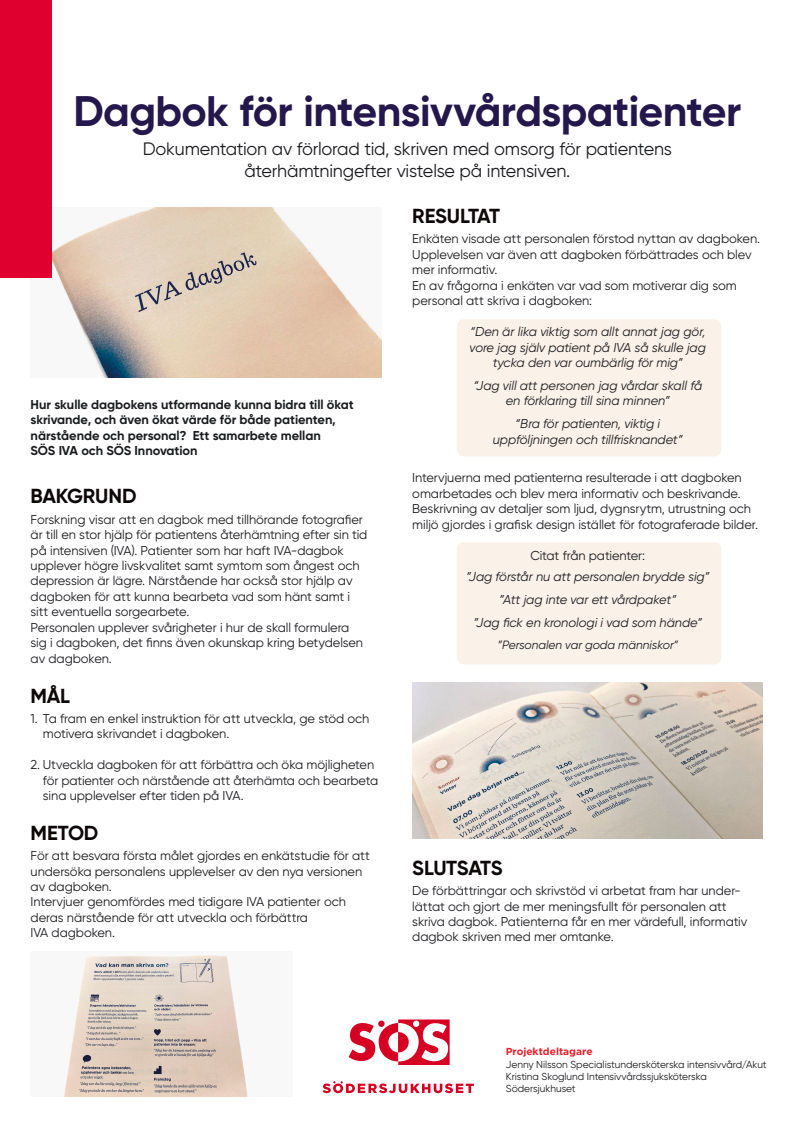
<style>
.page{position:relative;width:794px;height:1134px;background:#fff}
.page>*{position:absolute;margin:0;border:0;box-sizing:border-box;transform-origin:0 0}
.Stor_rubrik{font:700 42.68px "Gilroy";letter-spacing:-.015em;color:#24174c}
.Underrubrik{font:700 20.32px "Gilroy";letter-spacing:-.015em;color:#0d0708}
.Allmänt_styckeformat{font:18px/21.6px "Gilroy";letter-spacing:-.015em;color:#1b1c20;text-align:center}
.Brödtext{font:12.88px/15.4px "Gilroy";letter-spacing:-.005em;color:#1b1c20}
.Brödtext-2{font:italic 12.88px/15.4px "Gilroy";letter-spacing:-.005em;color:#1b1c20;text-align:center}
.Ingress{font:700 12.88px/15.4px "Gilroy";letter-spacing:-.005em;color:#1b1c20}
.citat{font:italic 12px "Gilroy";letter-spacing:-.005em;color:#1b1c20}
.Namn_och_kontakt-brödtext_ruta{font:10.16px/12.2px "Gilroy";letter-spacing:-.005em;color:#1b1c20}
.s1{font-family:"Gotham";font-weight:700;color:#e7212c}
</style>
<div class="page">
<div style="left:457px;top:319px;width:264px;height:137px;background:#faf2e9;border-radius:7px"></div>
<div style="left:457px;top:542px;width:264px;height:122px;background:#faf2e9;border-radius:7px"></div>
<img style="left:412px;top:683px;width:350px;height:155px">
<svg style="left:348px;top:1019px;width:101px;height:46px"></svg>
<svg style="left:322px;top:1081px;width:152px;height:12px"></svg>
<svg style="left:51px;top:207px;width:331px;height:171px"></svg>
<div style="left:0;top:0;width:51px;height:278px;background:#e00030"></div>
<div style="left:31px;top:951px;width:262px;height:145px;background:#f8f8f8"></div>
<img style="left:64px;top:955px;width:184px;height:141px">
<p class="Stor_rubrik" style="left:73px;top:84px;width:669px">Dagbok för intensivvårdspatienter</p>
<p class="Allmänt_styckeformat" style="left:143px;top:138px;width:531px">Dokumentation av förlorad tid, skriven med omsorg för patientens återhämtningefter vistelse på intensiven.</p>
<p class="Ingress" style="left:31px;top:396px;width:324px">Hur skulle dagbokens utformande kunna bidra till ökat skrivande, och även ökat värde för både patienten, närstående och personal? Ett samarbete mellan<br>SÖS IVA och SÖS Innovation</p>
<p class="Underrubrik" style="left:31px;top:484px;width:107px">BAKGRUND</p>
<p class="Brödtext" style="left:31px;top:511px;width:338px">Forskning visar att en dagbok med tillhörande fotografier är till en stor hjälp för patientens återhämtning efter sin tid på intensiven (IVA). Patienter som har haft IVA-dagbok upplever högre livskvalitet samt symtom som ångest och depression är lägre. Närstående har också stor hjälp av dagboken för att kunna bearbeta vad som hänt samt i sitt eventuella sorgearbete.</p>
<p class="Brödtext" style="left:31px;top:619px;width:334px">Personalen upplever svårigheter i hur de skall formulera sig i dagboken, det finns även okunskap kring betydelsen av dagboken.</p>
<p class="Underrubrik" style="left:31px;top:683px;width:41px">MÅL</p>
<p class="Brödtext" style="left:43px;top:710px;width:328px;text-indent:-12px">1. Ta fram en enkel instruktion för att utveckla, ge stöd och motivera skrivandet i dagboken.</p>
<p class="Brödtext" style="left:43px;top:757px;width:337px;text-indent:-12px">2. Utveckla dagboken för att förbättra och öka möjligheten för patienter och närstående att återhämta och bearbeta sina upplevelser efter tiden på IVA.</p>
<p class="Underrubrik" style="left:31px;top:820px;width:69px">METOD</p>
<p class="Brödtext" style="left:31px;top:848px;width:341px">För att besvara första målet gjordes en enkätstudie för att undersöka personalens upplevelser av den nya versionen av dagboken.</p>
<p class="Brödtext" style="left:31px;top:894px;width:317px">Intervjuer genomfördes med tidigare IVA patienter och deras närstående för att utveckla och förbättra<br>IVA dagboken.</p>
<p class="Underrubrik" style="left:412px;top:203px;width:89px">RESULTAT</p>
<p class="Brödtext" style="left:412px;top:231px;width:349px">Enkäten visade att personalen förstod nyttan av dagboken.<br>Upplevelsen var även att dagboken förbättrades och blev mer informativ.</p>
<p class="Brödtext" style="left:412px;top:277px;width:326px">En av frågorna i enkäten var vad som motiverar dig som personal att skriva i dagboken:</p>
<p class="Brödtext-2" style="left:469px;top:324px;width:238px">“Den är lika viktig som allt annat jag gör, vore jag själv patient på IVA så skulle jag tycka den var oumbärlig för mig”</p>
<p class="Brödtext-2" style="left:473px;top:378px;width:230px">“Jag vill att personen jag vårdar skall få en förklaring till sina minnen”</p>
<p class="Brödtext-2" style="left:493px;top:416px;width:192px">“Bra för patienten, viktig i uppföljningen och tillfrisknandet”</p>
<p class="Brödtext" style="left:412px;top:470px;width:347px">Intervjuerna med patienterna resulterade i att dagboken omarbetades och blev mera informativ och beskrivande.<br>Beskrivning av detaljer som ljud, dygnsrytm, utrustning och miljö gjordes i grafisk design istället för fotograferade bilder.</p>
<p class="Brödtext" style="left:530px;top:547px;width:116px">Citat från patienter:</p>
<p class="Brödtext-2" style="left:466px;top:568px;width:245px">”Jag förstår nu att personalen brydde sig”</p>
<p class="Brödtext-2" style="left:499px;top:591px;width:179px">”Att jag inte var ett vårdpaket”</p>
<p class="Brödtext-2" style="left:473px;top:614px;width:230px">”Jag fick en kronologi i vad som hände”</p>
<p class="citat" style="left:497px;top:637px;width:182px">”Personalen var goda människor”</p>
<p class="Underrubrik" style="left:412px;top:855px;width:92px">SLUTSATS</p>
<p class="Brödtext" style="left:412px;top:883px;width:336px">De förbättringar och skrivstöd vi arbetat fram har under&shy;lättat och gjort de mer meningsfullt för personalen att skriva dagbok. Patienterna får en mer värdefull, informativ dagbok skriven med mer omtanke.</p>
<p class="Namn_och_kontakt-brödtext_ruta" style="left:506px;top:1046px;width:262px"><span class="s1">Projektdeltagare<br></span>Jenny Nilsson Specialistundersköterska intensivvård/Akut</p>
<p class="Namn_och_kontakt-brödtext_ruta" style="left:506px;top:1070px;width:202px">Kristina Skoglund Intensivvårdssjuksköterska</p>
<p class="Namn_och_kontakt-brödtext_ruta" style="left:506px;top:1082px;width:71px">Södersjukhuset</p>
</div>
